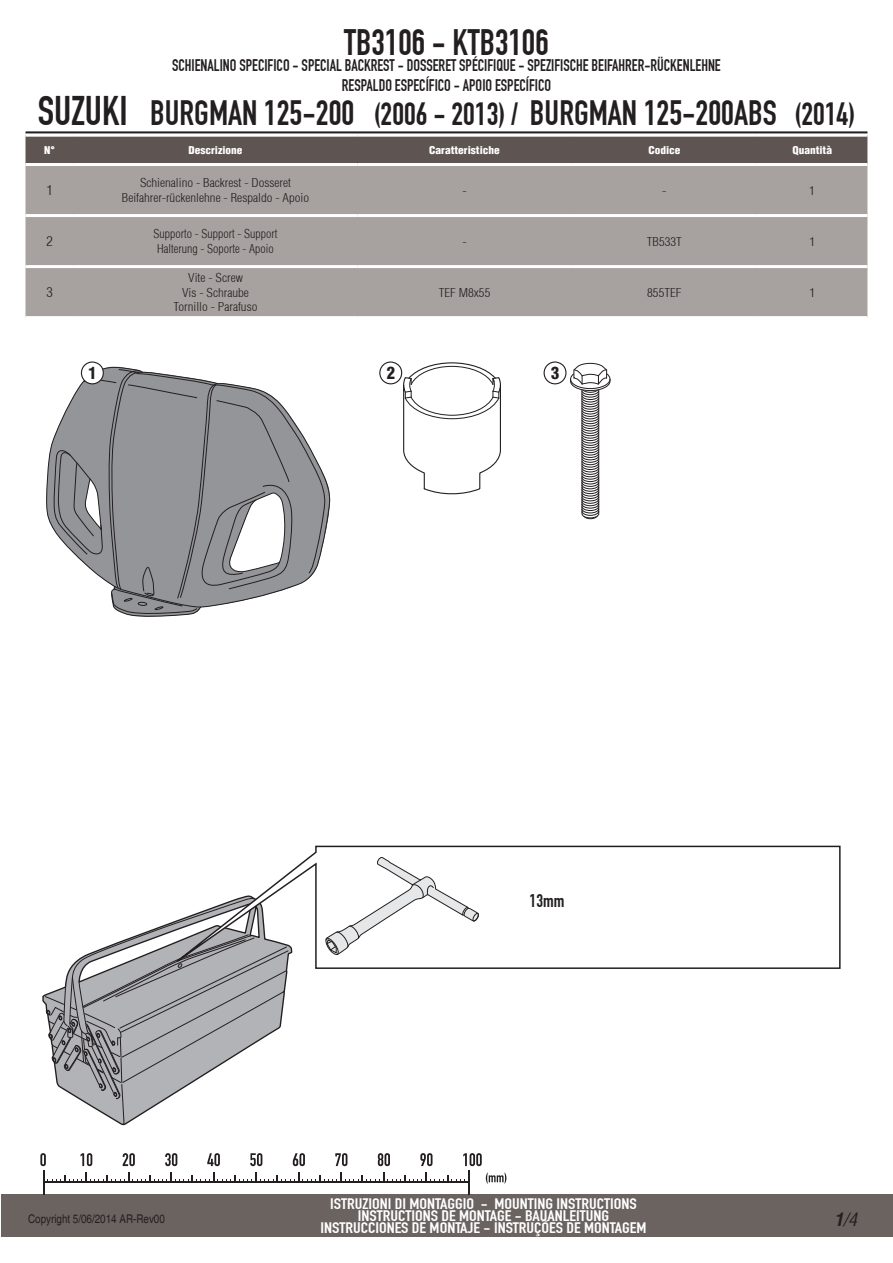
<style>
.page{position:relative;width:893px;height:1263px;background:#fff}
.page>*{position:absolute;margin:0;border:0;box-sizing:border-box;transform-origin:0 0}
.t1{font:36px "DIN Engschrift Alternate";color:#231f20}
.t2{font:34.5px "DIN Engschrift Alternate";color:#231f20}
.t3{font:18px "DIN Engschrift Alternate";color:#231f20}
.t4{font:italic condensed 18px "Helvetica";color:#231f20}
.t5{font:16.5px/19.8px "DIN Engschrift Alternate";color:#231f20;text-align:center;scale:.95 1}
.t6{font:900 condensed 16.5px "Helvetica";color:#231f20}
.t7{font:15px/12px "DIN Engschrift Alternate";color:#fff;text-align:center;scale:1.2 1}
.t8{font:300 condensed 13.5px "Helvetica";color:#231f20;scale:1.08 1}
.t9{font:300 condensed 12px/14.4px "Helvetica";color:#231f20;text-align:center;scale:1.08 1}
.t10{font:300 condensed 12px/14.4px "Helvetica";color:#231f20;text-align:center}
.t11{font:condensed 12px "Helvetica";color:#231f20}
.t12{font:900 condensed 10.5px "Helvetica";color:#fff;scale:1.08 1}
.s1{font-size:40.5px}
.s2{font-family:"DIN Engschrift";font-size:31.5px}
.s3{font-weight:700}
</style>
<div class="page">
<div style="left:1px;top:1194px;width:891px;height:43px;background:#6b6360"></div>
<hr style="left:26px;top:131px;width:841px;height:3px;background:#231f20">
<div style="left:26px;top:137px;width:841px;height:26px;background:#5e5553"></div>
<div style="left:26px;top:166px;width:841px;height:150px;background:#a7a2a0"></div>
<hr style="left:26px;top:214px;width:48px;height:3px;background:#fff">
<hr style="left:74px;top:214px;width:283px;height:3px;background:#fff">
<hr style="left:357px;top:214px;width:215px;height:3px;background:#fff">
<hr style="left:572px;top:214px;width:185px;height:3px;background:#fff">
<hr style="left:757px;top:214px;width:110px;height:3px;background:#fff">
<hr style="left:26px;top:265px;width:48px;height:3px;background:#fff">
<hr style="left:74px;top:265px;width:283px;height:3px;background:#fff">
<hr style="left:357px;top:265px;width:215px;height:3px;background:#fff">
<hr style="left:572px;top:265px;width:185px;height:3px;background:#fff">
<hr style="left:757px;top:265px;width:110px;height:3px;background:#fff">
<svg style="left:46px;top:366px;width:285px;height:251px"></svg>
<svg style="left:54px;top:369px;width:271px;height:245px"></svg>
<svg style="left:403px;top:362px;width:98px;height:133px"></svg>
<div style="left:584px;top:512px;width:13px;height:7px;border:1px solid #231f20;border-radius:50%"></div>
<svg style="left:570px;top:363px;width:41px;height:155px"></svg>
<div style="left:81px;top:362px;width:22px;height:22px;background:#fff;border-radius:50%"></div>
<div style="left:81px;top:361px;width:23px;height:23px;border:1px solid #231f20;border-radius:50%"></div>
<div style="left:379px;top:361px;width:23px;height:23px;border:1px solid #231f20;border-radius:50%"></div>
<div style="left:544px;top:361px;width:22px;height:23px;border:1px solid #231f20;border-radius:50%"></div>
<svg style="left:45px;top:936px;width:240px;height:189px"></svg>
<svg style="left:133px;top:845px;width:708px;height:149px"></svg>
<svg style="left:40px;top:1153px;width:466px;height:41px"></svg>
<svg style="left:322px;top:856px;width:159px;height:102px"></svg>
<h1 class="t1" style="left:344px;top:21px;width:206px">TB3106 - KTB3106</h1>
<h3 class="t5" style="left:172px;top:56px;width:579px">SCHIENALINO SPECIFICO - SPECIAL BACKREST - DOSSERET SPÉCIFIQUE - SPEZIFISCHE BEIFAHRER-RÜCKENLEHNE<br>RESPALDO ESPECÍFICO - APOIO ESPECÍFICO</h3>
<h2 class="t2" style="left:38px;top:92px;width:819px"><span class="s1">SUZUKI</span> BURGMAN 125-200 <span class="s2">(2006 - 2013) /</span> BURGMAN 125-200ABS <span class="s2">(2014)</span></h2>
<p class="t12" style="left:44px;top:143px;width:12px">N°</p>
<p class="t12" style="left:188px;top:143px;width:52px">Descrizione</p>
<p class="t12" style="left:429px;top:143px;width:67px">Caratteristiche</p>
<p class="t12" style="left:648px;top:143px;width:31px">Codice</p>
<p class="t12" style="left:792px;top:143px;width:38px">Quantità</p>
<p class="t8" style="left:46px;top:182px;width:7px">1</p>
<p class="t9" style="left:122px;top:176px;width:175px">Schienalino - Backrest - Dosseret<br>Beifahrer-rückenlehne - Respaldo - Apoio</p>
<p class="t9" style="left:462px;top:183px;width:5px">-</p>
<p class="t9" style="left:662px;top:183px;width:5px">-</p>
<p class="t9" style="left:809px;top:183px;width:7px">1</p>
<p class="t8" style="left:46px;top:233px;width:7px">2</p>
<p class="t10" style="left:154px;top:227px;width:125px">Supporto - Support - Support<br>Halterung - Soporte - Apoio</p>
<p class="t8" style="left:46px;top:284px;width:7px">3</p>
<p class="t9" style="left:174px;top:271px;width:79px">Vite - Screw<br>Vis - Schraube<br>Tornillo - Parafuso</p>
<p class="t9" style="left:462px;top:234px;width:5px">-</p>
<p class="t9" style="left:647px;top:234px;width:34px">TB533T</p>
<p class="t9" style="left:809px;top:234px;width:7px">1</p>
<p class="t9" style="left:439px;top:285px;width:49px">TEF M8x55</p>
<p class="t9" style="left:647px;top:285px;width:33px">855TEF</p>
<p class="t9" style="left:809px;top:285px;width:7px">1</p>
<h3 class="t6" style="left:88px;top:363px;width:10px">1</h3>
<h3 class="t6" style="left:387px;top:363px;width:10px">2</h3>
<h3 class="t6" style="left:551px;top:363px;width:10px">3</h3>
<p class="t11" style="left:28px;top:1212px;width:138px">Copyright 5/06/2014 AR-Rev00</p>
<h3 class="t3" style="left:530px;top:891px;width:36px">13mm</h3>
<p class="t7" style="left:320px;top:1197px;width:273px">ISTRUZIONI DI MONTAGGIO - MOUNTING INSTRUCTIONS<br>INSTRUCTIONS DE MONTAGE - BAUANLEITUNG<br>INSTRUCCIONES DE MONTAJE - INSTRUÇÕES DE MONTAGEM</p>
<h3 class="t4" style="left:834px;top:1208px;width:25px"><span class="s3">1</span>/4</h3>
</div>
